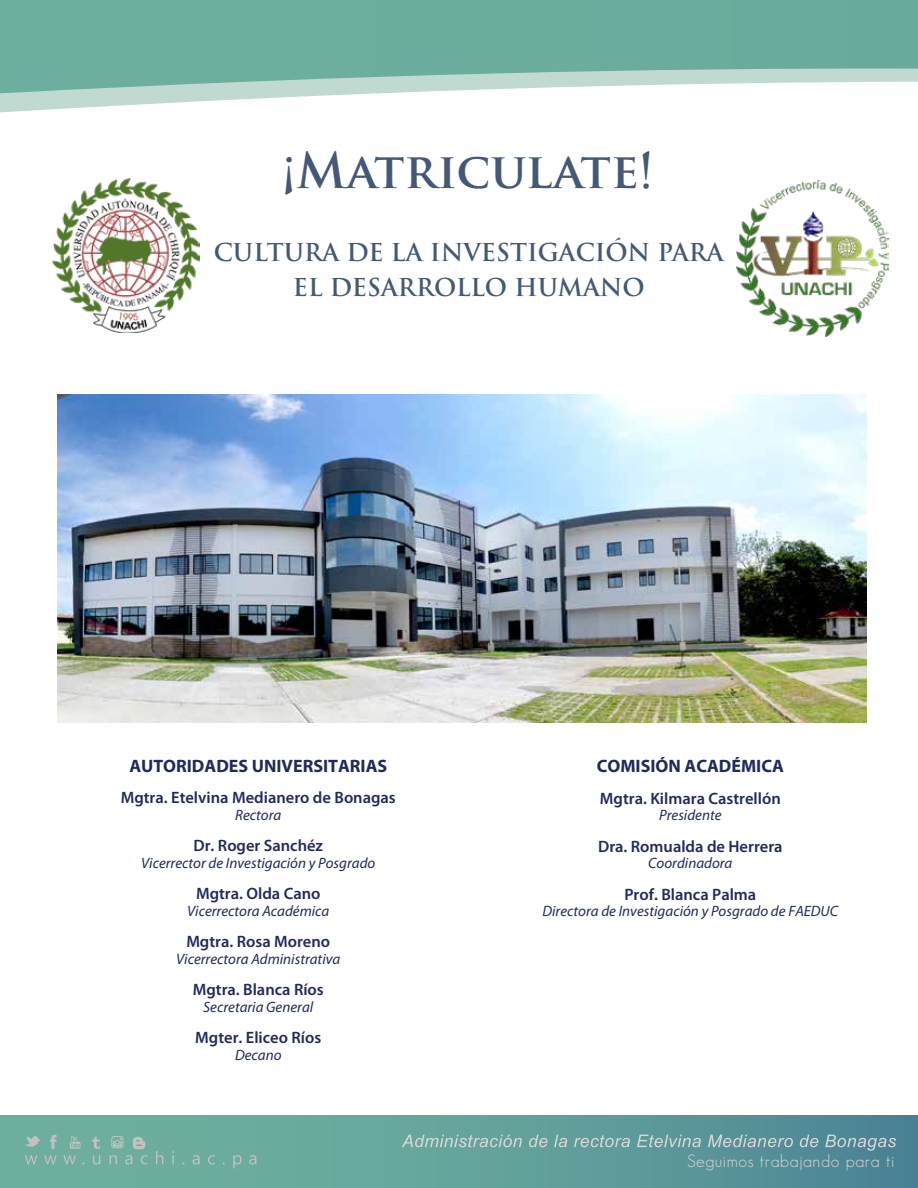
<style>
.page{position:relative;width:918px;height:1188px;background:#fff}
.page>*{position:absolute;margin:0;border:0;box-sizing:border-box;transform-origin:0 0}
.t1{font:700 48px "Trajan Pro";color:#435975}
.t2{font:700 24px/34.5px "Trajan Pro";color:#435975;text-align:center}
.t3{font:700 18px "Myriad Pro";color:#202a5e}
.t4{font:17.55px "Sans Serif FLF";letter-spacing:.03em;color:#d8d8d8}
.t5{font:600 16.5px "Myriad Pro";color:#202a5e}
.t6{font:italic 15px "Myriad Pro";color:#202a5e}
</style>
<div class="page">
<div style="left:0;top:1115px;width:918px;height:73px;background:linear-gradient(to right,#74b7a0,#508996)"></div>
<img style="left:737px;top:180px;width:151px;height:157px">
<img style="left:53px;top:178px;width:147px;height:155px">
<svg style="left:402px;top:1135px;width:120px;height:12px"></svg>
<svg style="left:529px;top:1135px;width:19px;height:12px"></svg>
<svg style="left:554px;top:1135px;width:13px;height:12px"></svg>
<svg style="left:574px;top:1135px;width:56px;height:12px"></svg>
<svg style="left:637px;top:1135px;width:64px;height:12px"></svg>
<svg style="left:708px;top:1135px;width:85px;height:12px"></svg>
<svg style="left:800px;top:1135px;width:18px;height:12px"></svg>
<svg style="left:825px;top:1135px;width:71px;height:16px"></svg>
<svg style="left:25px;top:1155px;width:12px;height:9px"></svg>
<svg style="left:44px;top:1155px;width:13px;height:9px"></svg>
<svg style="left:63px;top:1155px;width:13px;height:9px"></svg>
<svg style="left:93px;top:1155px;width:7px;height:9px"></svg>
<svg style="left:110px;top:1155px;width:7px;height:9px"></svg>
<svg style="left:125px;top:1155px;width:7px;height:9px"></svg>
<svg style="left:141px;top:1155px;width:7px;height:9px"></svg>
<svg style="left:156px;top:1151px;width:7px;height:13px"></svg>
<svg style="left:172px;top:1151px;width:2px;height:13px"></svg>
<svg style="left:193px;top:1155px;width:7px;height:9px"></svg>
<svg style="left:208px;top:1155px;width:7px;height:9px"></svg>
<svg style="left:233px;top:1155px;width:9px;height:13px"></svg>
<svg style="left:249px;top:1155px;width:7px;height:9px"></svg>
<svg style="left:70px;top:1136px;width:11px;height:13px"></svg>
<svg style="left:133px;top:1137px;width:12px;height:12px"></svg>
<svg style="left:50px;top:1135px;width:7px;height:14px"></svg>
<svg style="left:92px;top:1137px;width:8px;height:12px"></svg>
<svg style="left:24px;top:1136px;width:17px;height:11px"></svg>
<div style="left:112px;top:1136px;width:11px;height:12px;border:1px solid #c2c2c1;border-radius:2px"></div>
<svg style="left:113px;top:1138px;width:9px;height:9px"></svg>
<img style="left:57px;top:394px;width:810px;height:328px">
<svg style="left:0;top:93px;width:384px;height:19px"></svg>
<svg style="left:0;top:0;width:918px;height:93px;background:#7db6a8"></svg>
<h1 class="t1" style="left:281px;top:141px;width:374px">¡Matriculate!</h1>
<h2 class="t2" style="left:214px;top:236px;width:511px">CULTURA DE LA INVESTIGACIÓN PARA<br>EL DESARROLLO HUMANO</h2>
<p class="t3" style="left:129px;top:754px;width:259px">AUTORIDADES UNIVERSITARIAS</p>
<p class="t5" style="left:121px;top:787px;width:277px">Mgtra. Etelvina Medianero de Bonagas</p>
<p class="t6" style="left:235px;top:805px;width:48px">Rectora</p>
<p class="t5" style="left:194px;top:835px;width:131px">Dr. Roger Sanchéz</p>
<p class="t6" style="left:141px;top:853px;width:236px">Vicerrector de Investigación y Posgrado</p>
<p class="t5" style="left:196px;top:883px;width:126px">Mgtra. Olda Cano</p>
<p class="t6" style="left:187px;top:901px;width:144px">Vicerrectora Académica</p>
<p class="t5" style="left:186px;top:931px;width:145px">Mgtra. Rosa Moreno</p>
<p class="t6" style="left:176px;top:949px;width:166px">Vicerrectora Administrativa</p>
<p class="t5" style="left:193px;top:979px;width:133px">Mgtra. Blanca Ríos</p>
<p class="t6" style="left:203px;top:997px;width:111px">Secretaria General</p>
<p class="t5" style="left:195px;top:1027px;width:127px">Mgter. Eliceo Ríos</p>
<p class="t6" style="left:235px;top:1045px;width:48px">Decano</p>
<p class="t3" style="left:597px;top:754px;width:189px">COMISIÓN ACADÉMICA</p>
<p class="t5" style="left:600px;top:788px;width:182px">Mgtra. Kilmara Castrellón</p>
<p class="t6" style="left:659px;top:806px;width:64px">Presidente</p>
<p class="t5" style="left:598px;top:836px;width:186px">Dra. Romualda de Herrera</p>
<p class="t6" style="left:648px;top:854px;width:86px">Coordinadora</p>
<p class="t5" style="left:624px;top:884px;width:133px">Prof. Blanca Palma</p>
<p class="t6" style="left:543px;top:902px;width:297px">Directora de Investigación y Posgrado de FAEDUC</p>
<p class="t4" style="left:687px;top:1151px;width:209px">Seguimos trabajando para ti</p>
</div>
